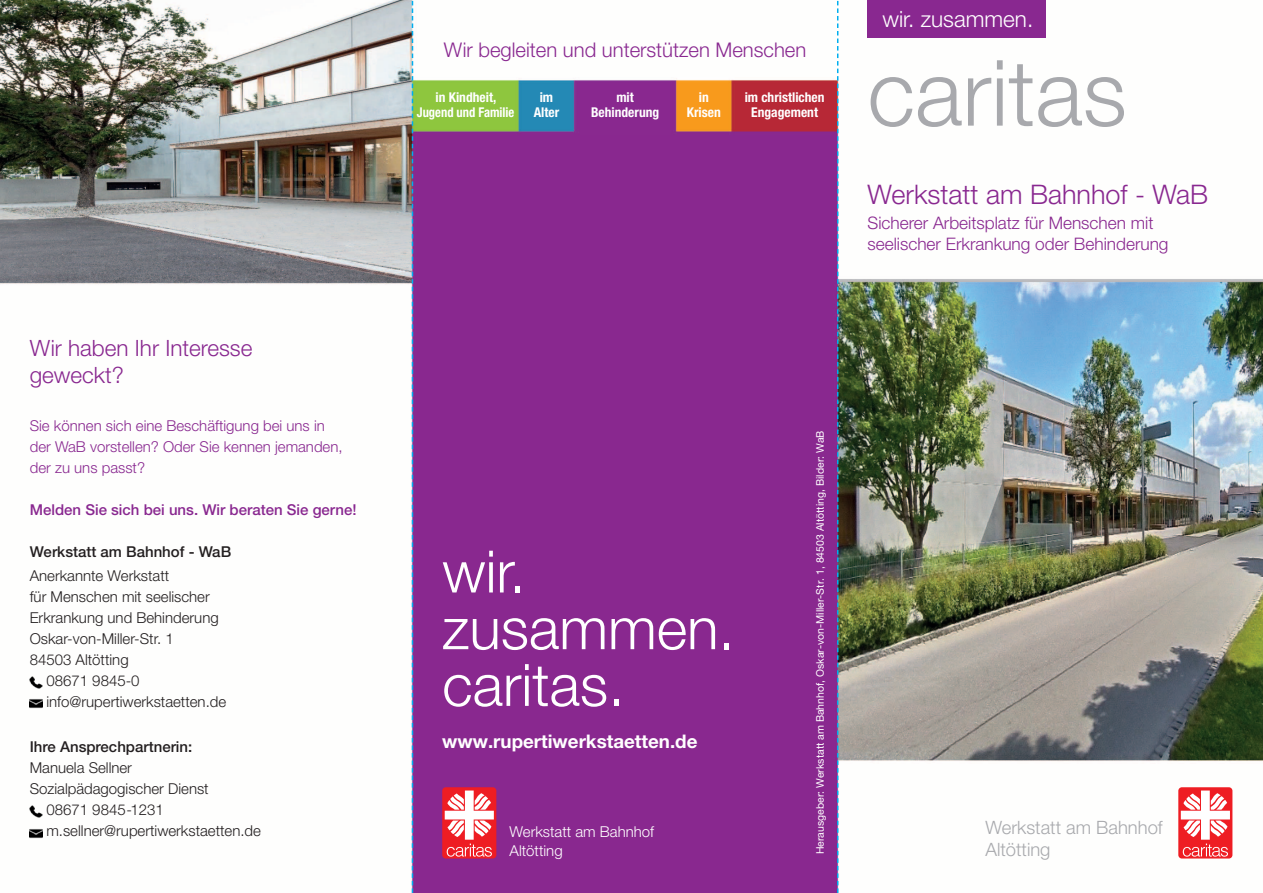
<style>
.page{position:relative;width:1263px;height:893px;background:#fff}
.page>*{position:absolute;margin:0;border:0;box-sizing:border-box;transform-origin:0 0}
.t1{font:300 91.5px "Helvetica Neue LT Pro";color:#a8a9ad}
.t2{font:300 58.5px "Helvetica Neue LT Pro";color:#fff}
.t3{font:300 27px "Helvetica Neue LT Pro";color:#892890}
.t4{font:300 22.5px "Helvetica Neue LT Pro";color:#892890}
.t5{font:300 22.5px "Helvetica Neue LT Pro";color:#fff}
.t6{font:300 20.25px "Helvetica Neue LT Pro";color:#892890}
.t7{font:700 18.75px "Helvetica Neue LT Pro";color:#fff}
.t8{font:300 18.45px "Helvetica Neue LT Pro";color:#a8a9ad}
.t9{font:300 17.25px "Helvetica Neue LT Pro";color:#892890}
.t10{font:300 15px "Helvetica Neue LT Pro";color:#231f20}
.t11{font:300 15px "Helvetica Neue LT Pro";color:#892890}
.t12{font:500 15px "Helvetica Neue LT Pro";color:#231f20}
.t13{font:500 15px "Helvetica Neue LT Pro";color:#892890}
.t14{font:300 15px "Helvetica Neue LT Pro";color:#fff}
.t15{font:700 condensed 13.5px "Helvetica Neue LT Pro";color:#fff}
.t16{font:700 condensed 13.5px "Helvetica Neue LT Pro";color:#fff;scale:.93 1}
.t17{font:10.5px "Helvetica Neue LT Pro";color:#fff}
</style>
<div class="page">
<img style="left:0;top:0;width:1263px;height:893px">
<svg style="left:412px;top:0;width:1px;height:893px"></svg>
<svg style="left:837px;top:0;width:1px;height:893px"></svg>
<svg style="left:30px;top:698px;width:13px;height:12px"></svg>
<svg style="left:30px;top:676px;width:13px;height:12px"></svg>
<svg style="left:30px;top:827px;width:12px;height:12px"></svg>
<svg style="left:30px;top:806px;width:12px;height:12px"></svg>
<div style="left:867px;top:0;width:179px;height:37px;background:#892890"></div>
<div style="left:1178px;top:787px;width:54px;height:71px;background:#ee1d23;border-radius:4px"></div>
<svg style="left:1181px;top:790px;width:49px;height:67px"></svg>
<div style="left:442px;top:787px;width:54px;height:71px;background:#ee1d23;border-radius:4px"></div>
<svg style="left:445px;top:790px;width:49px;height:67px"></svg>
<p class="t4" style="left:30px;top:340px;width:224px">Wir haben Ihr Interesse</p>
<p class="t4" style="left:30px;top:367px;width:96px">geweckt?</p>
<p class="t11" style="left:30px;top:421px;width:297px">Sie können sich eine Beschäftigung bei uns in</p>
<p class="t11" style="left:30px;top:442px;width:314px">der WaB vorstellen? Oder Sie kennen jemanden,</p>
<p class="t11" style="left:30px;top:463px;width:117px">der zu uns passt?</p>
<p class="t13" style="left:30px;top:505px;width:328px">Melden Sie sich bei uns. Wir beraten Sie gerne!</p>
<p class="t12" style="left:30px;top:547px;width:203px">Werkstatt am Bahnhof - WaB</p>
<p class="t10" style="left:30px;top:571px;width:141px">Anerkannte Werkstatt</p>
<p class="t10" style="left:30px;top:592px;width:182px">für Menschen mit seelischer</p>
<p class="t10" style="left:30px;top:613px;width:190px">Erkrankung und Behinderung</p>
<p class="t10" style="left:30px;top:634px;width:145px">Oskar-von-Miller-Str. 1</p>
<p class="t10" style="left:30px;top:655px;width:100px">84503 Altötting</p>
<p class="t10" style="left:46px;top:676px;width:95px">08671 9845-0</p>
<p class="t10" style="left:46px;top:697px;width:181px">info@rupertiwerkstaetten.de</p>
<p class="t12" style="left:30px;top:742px;width:164px">Ihre Ansprechpartnerin:</p>
<p class="t10" style="left:30px;top:763px;width:104px">Manuela Sellner</p>
<p class="t10" style="left:30px;top:784px;width:180px">Sozialpädagogischer Dienst</p>
<p class="t10" style="left:46px;top:805px;width:119px">08671 9845-1231</p>
<p class="t10" style="left:46px;top:826px;width:216px">m.sellner@rupertiwerkstaetten.de</p>
<p class="t6" style="left:444px;top:43px;width:364px">Wir begleiten und unterstützen Menschen</p>
<p class="t15" style="left:435px;top:93px;width:62px">in Kindheit,</p>
<p class="t16" style="left:417px;top:108px;width:106px">Jugend und Familie</p>
<p class="t15" style="left:540px;top:93px;width:15px">im</p>
<p class="t15" style="left:534px;top:108px;width:27px">Alter</p>
<p class="t15" style="left:616px;top:93px;width:19px">mit</p>
<p class="t15" style="left:591px;top:108px;width:70px">Behinderung</p>
<p class="t15" style="left:699px;top:93px;width:11px">in</p>
<p class="t15" style="left:687px;top:108px;width:35px">Krisen</p>
<p class="t15" style="left:745px;top:93px;width:81px">im christlichen</p>
<p class="t15" style="left:751px;top:108px;width:68px">Engagement</p>
<p class="t5" style="left:882px;top:11px;width:152px">wir. zusammen.</p>
<p class="t1" style="left:867px;top:60px;width:261px">caritas</p>
<p class="t3" style="left:867px;top:184px;width:342px">Werkstatt am Bahnhof - WaB</p>
<p class="t9" style="left:867px;top:217px;width:287px">Sicherer Arbeitsplatz für Menschen mit</p>
<p class="t9" style="left:867px;top:238px;width:303px">seelischer Erkrankung oder Behinderung</p>
<p class="t2" style="left:442px;top:551px;width:85px">wir.</p>
<p class="t2" style="left:442px;top:607px;width:294px">zusammen.</p>
<p class="t2" style="left:442px;top:664px;width:184px">caritas.</p>
<p class="t7" style="left:442px;top:730px;width:257px">www.rupertiwerkstaetten.de</p>
<p class="t14" style="left:510px;top:826px;width:146px">Werkstatt am Bahnhof</p>
<p class="t14" style="left:510px;top:846px;width:55px">Altötting</p>
<p class="t17" style="left:816px;top:854px;width:425px;rotate:-90deg">Herausgeber: Werkstatt am Bahnhof, Oskar-von-Miller-Str. 1, 84503 Altötting, Bilder: WaB</p>
<p class="t8" style="left:985px;top:821px;width:179px">Werkstatt am Bahnhof</p>
<p class="t8" style="left:985px;top:843px;width:67px">Altötting</p>
</div>
